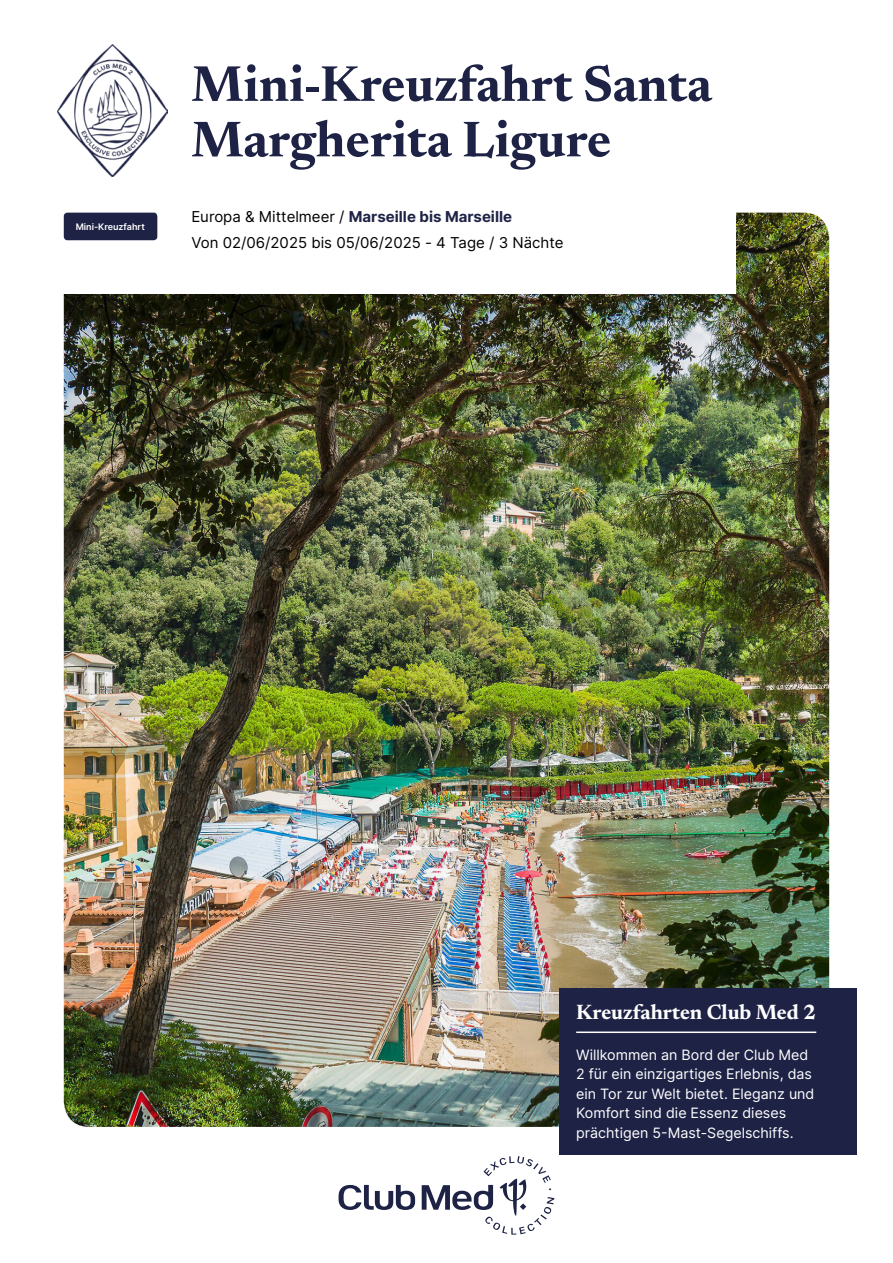
<style>
.page{position:relative;width:893px;height:1263px;background:#fff}
.page>*{position:absolute;margin:0;border:0;box-sizing:border-box;transform-origin:0 0}
.t1{font:700 51px/55.5px "Newsreader 24 pt";color:#1e2346}
.t2{font:700 21px "Newsreader 24 pt";color:#fff}
.t3{font:15px/25.2px "Inter";color:#000}
.t4{font:14.25px/19.5px "Inter";color:#fff}
.t5{font:600 9px "Inter";color:#fff}
.s1{font-weight:700;color:#1e2346}
</style>
<div class="page">
<img style="left:64px;top:213px;width:765px;height:914px">
<div style="left:559px;top:987px;width:298px;height:167px;background:#1e2346"></div>
<hr style="left:576px;top:1031px;width:240px;height:2px;background:#fff">
<div style="left:0;top:212px;width:736px;height:81px;background:#fff"></div>
<img style="left:57px;top:45px;width:111px;height:131px">
<div style="left:64px;top:213px;width:93px;height:27px;background:#1e2346;border-radius:4px"></div>
<svg style="left:339px;top:1156px;width:215px;height:78px"></svg>
<p class="t5" style="left:76px;top:220px;width:71px">Mini-Kreuzfahrt</p>
<h1 class="t1" style="left:191px;top:53px;width:522px">Mini-Kreuzfahrt Santa<br>Margherita Ligure</h1>
<p class="t3" style="left:191px;top:204px;width:374px">Europa &amp; Mittelmeer / <span class="s1">Marseille bis Marseille<br></span>Von 02/06/2025 bis 05/06/2025 - 4 Tage / 3 Nächte</p>
<h2 class="t2" style="left:576px;top:997px;width:242px">Kreuzfahrten Club Med 2</h2>
<p class="t4" style="left:576px;top:1044px;width:240px">Willkommen an Bord der Club Med 2 für ein einzigartiges Erlebnis, das ein Tor zur Welt bietet. Eleganz und Komfort sind die Essenz dieses prächtigen 5-Mast-Segelschiffs.</p>
</div>
